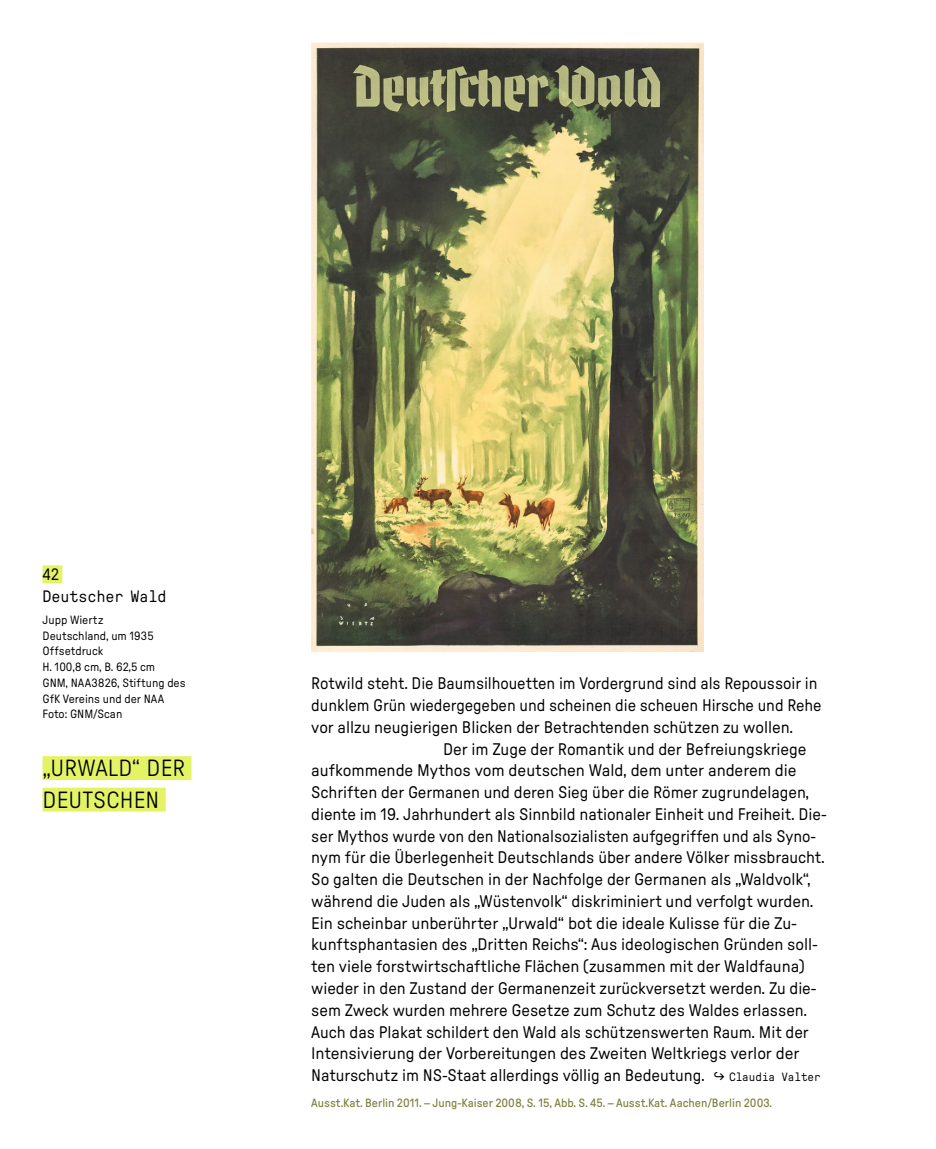
<style>
.page{position:relative;width:936px;height:1149px;background:#fff}
.page>*{position:absolute;margin:0;border:0;box-sizing:border-box;transform-origin:0 0}
.t1{font:300 23.4px/31.5px "GT Pressura";letter-spacing:.005em;color:#000}
.t2{font:16.8px "GT Pressura Text";letter-spacing:-.005em;color:#000}
.t3{font:16.5px "GT Pressura Mono Text";letter-spacing:-.005em;color:#000}
.t4{font:16.5px "GT Pressura Text";color:#000}
.t5{font:12px/15.8px "GT Pressura Text";color:#000}
.t6{font:12px "GT Pressura";color:#7e813d}
.s1{font-family:"GT Pressura Mono Text";font-size:12px}
</style>
<div class="page">
<img style="left:311px;top:43px;width:392px;height:608px">
<div style="left:43px;top:565px;width:19px;height:18px;background:#e4f365"></div>
<div style="left:43px;top:756px;width:148px;height:23px;background:#e4f365"></div>
<div style="left:43px;top:787px;width:123px;height:24px;background:#e4f365"></div>
<p class="t4" style="left:43px;top:565px;width:18px">42</p>
<p class="t3" style="left:43px;top:585px;width:125px">Deutscher Wald</p>
<p class="t5" style="left:43px;top:611px;width:145px">Jupp Wiertz<br>Deutschland, um 1935<br>Offsetdruck<br>H. 100,8 cm, B. 62,5 cm<br>GNM, NAA3826, Stiftung des<br>GfK Vereins und der NAA<br>Foto: GNM/Scan</p>
<h1 class="t1" style="left:43px;top:751px;width:144px">„URWALD“ DER<br>DEUTSCHEN</h1>
<p class="t2" style="left:311px;top:673px;width:507px">Rotwild steht. Die Baumsilhouetten im Vordergrund sind als Repoussoir in</p>
<p class="t2" style="left:311px;top:695px;width:511px">dunklem Grün wiedergegeben und scheinen die scheuen Hirsche und Rehe</p>
<p class="t2" style="left:311px;top:717px;width:483px">vor allzu neugierigen Blicken der Betrachtenden schützen zu wollen.</p>
<p class="t2" style="left:443px;top:738px;width:365px">Der im Zuge der Romantik und der Befreiungskriege</p>
<p class="t2" style="left:311px;top:760px;width:487px">aufkommende Mythos vom deutschen Wald, dem unter anderem die</p>
<p class="t2" style="left:311px;top:782px;width:499px">Schriften der Germanen und deren Sieg über die Römer zugrundelagen,</p>
<p class="t2" style="left:311px;top:804px;width:517px">diente im 19. Jahrhundert als Sinnbild nationaler Einheit und Freiheit. Die-</p>
<p class="t2" style="left:311px;top:825px;width:506px">ser Mythos wurde von den Nationalsozialisten aufgegriffen und als Syno-</p>
<p class="t2" style="left:311px;top:847px;width:515px">nym für die Überlegenheit Deutschlands über andere Völker missbraucht.</p>
<p class="t2" style="left:311px;top:869px;width:501px">So galten die Deutschen in der Nachfolge der Germanen als „Waldvolk“,</p>
<p class="t2" style="left:311px;top:891px;width:503px">während die Juden als „Wüstenvolk“ diskriminiert und verfolgt wurden.</p>
<p class="t2" style="left:311px;top:912px;width:487px">Ein scheinbar unberührter „Urwald“ bot die ideale Kulisse für die Zu-</p>
<p class="t2" style="left:311px;top:934px;width:508px">kunftsphantasien des „Dritten Reichs“: Aus ideologischen Gründen soll-</p>
<p class="t2" style="left:311px;top:956px;width:495px">ten viele forstwirtschaftliche Flächen (zusammen mit der Waldfauna)</p>
<p class="t2" style="left:311px;top:978px;width:507px">wieder in den Zustand der Germanenzeit zurückversetzt werden. Zu die-</p>
<p class="t2" style="left:311px;top:999px;width:497px">sem Zweck wurden mehrere Gesetze zum Schutz des Waldes erlassen.</p>
<p class="t2" style="left:311px;top:1021px;width:499px">Auch das Plakat schildert den Wald als schützenswerten Raum. Mit der</p>
<p class="t2" style="left:311px;top:1043px;width:489px">Intensivierung der Vorbereitungen des Zweiten Weltkriegs verlor der</p>
<p class="t2" style="left:311px;top:1065px;width:511px">Naturschutz im NS-Staat allerdings völlig an Bedeutung. ↪ <span class="s1">Claudia Valter</span></p>
<p class="t6" style="left:311px;top:1094px;width:462px">Ausst.Kat. Berlin 2011. – Jung-Kaiser 2008, S. 15, Abb. S. 45. – Ausst.Kat. Aachen/Berlin 2003.</p>
</div>
